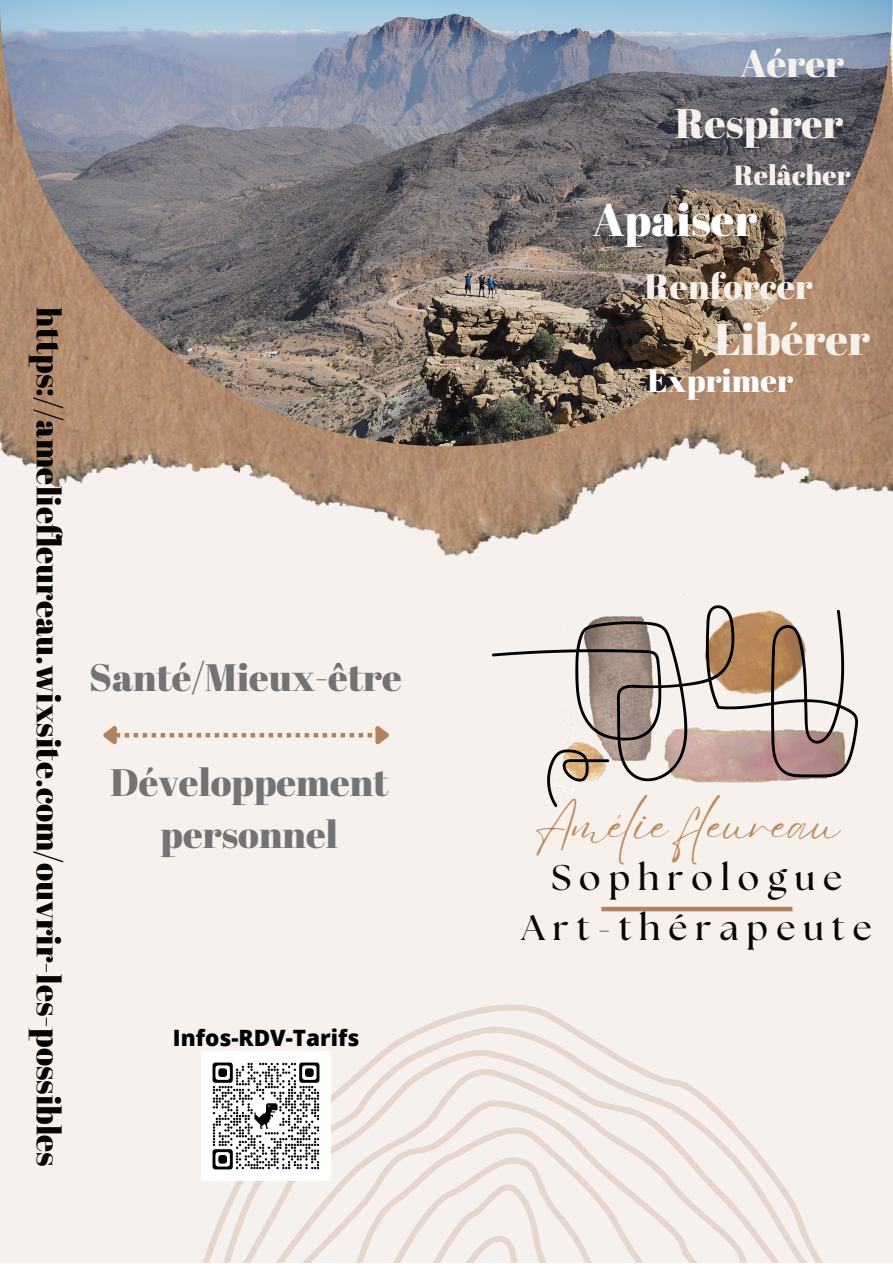
<style>
.page{position:relative;width:893px;height:1264px;background:#fff}
.page>*{position:absolute;margin:0;border:0;box-sizing:border-box;transform-origin:0 0}
.t1{font:49.5px "Eyesome Script";color:#ba8a5b}
.t2{font:45.75px "Abril Fatface";color:#fff}
.t3{font:44.25px "Abril Fatface";color:#f7f1ee}
.t4{font:41.25px "Abril Fatface";color:#f7f1ee}
.t5{font:38.25px/52.8px "Abril Fatface";color:#737373;text-align:center}
.t6{font:38.25px "Abril Fatface";color:#f7f1ee}
.t7{font:700 35.7px "The Seasons";letter-spacing:.225em;color:#060504}
.t8{font:35.25px "Abril Fatface";color:#f7f1ee}
.t9{font:33.3px "Abril Fatface";color:#060504}
.t10{font:32.25px "Abril Fatface";color:#fff}
.t11{font:27.75px "Abril Fatface";color:#f7f1ee}
.t12{font:800 22.5px "Open Sans";color:#000}
</style>
<div class="page">
<div style="left:0;top:0;width:892px;height:1262px;background:#f7f1ee"></div>
<img style="left:0;top:446px;width:892px;height:110px">
<img style="left:0;top:0;width:892px;height:446px">
<svg style="left:201px;top:1004px;width:621px;height:258px"></svg>
<svg style="left:222px;top:1021px;width:592px;height:241px"></svg>
<svg style="left:241px;top:1047px;width:550px;height:215px"></svg>
<svg style="left:270px;top:1067px;width:499px;height:195px"></svg>
<svg style="left:299px;top:1099px;width:440px;height:163px"></svg>
<svg style="left:354px;top:1124px;width:308px;height:138px"></svg>
<img style="left:492px;top:594px;width:365px;height:213px">
<div style="left:601px;top:906px;width:191px;height:5px;background:#b1825e"></div>
<img style="left:201px;top:1051px;width:129px;height:129px">
<svg style="left:103px;top:726px;width:286px;height:19px"></svg>
<p class="t9" style="left:72px;top:307px;width:860px;rotate:90deg">https://ameliefleureau.wixsite.com/ouvrir-les-possibles</p>
<p class="t5" style="left:89px;top:650px;width:314px">Santé/Mieux-être</p>
<p class="t5" style="left:110px;top:754px;width:280px">Développement personnel</p>
<p class="t12" style="left:173px;top:1021px;width:188px">Infos-RDV-Tarifs</p>
<p class="t6" style="left:740px;top:36px;width:105px">Aérer</p>
<p class="t4" style="left:675px;top:94px;width:169px">Respirer</p>
<p class="t11" style="left:733px;top:155px;width:118px">Relâcher</p>
<p class="t2" style="left:592px;top:187px;width:166px">Apaiser</p>
<p class="t8" style="left:644px;top:261px;width:169px">Renforcer</p>
<p class="t3" style="left:714px;top:308px;width:157px">Libérer</p>
<p class="t10" style="left:647px;top:357px;width:147px">Exprimer</p>
<p class="t1" style="left:533px;top:791px;width:307px">Amélie fleureau</p>
<p class="t7" style="left:551px;top:861px;width:292px">Sophrologue</p>
<p class="t7" style="left:522px;top:911px;width:351px">Art-thérapeute</p>
</div>
